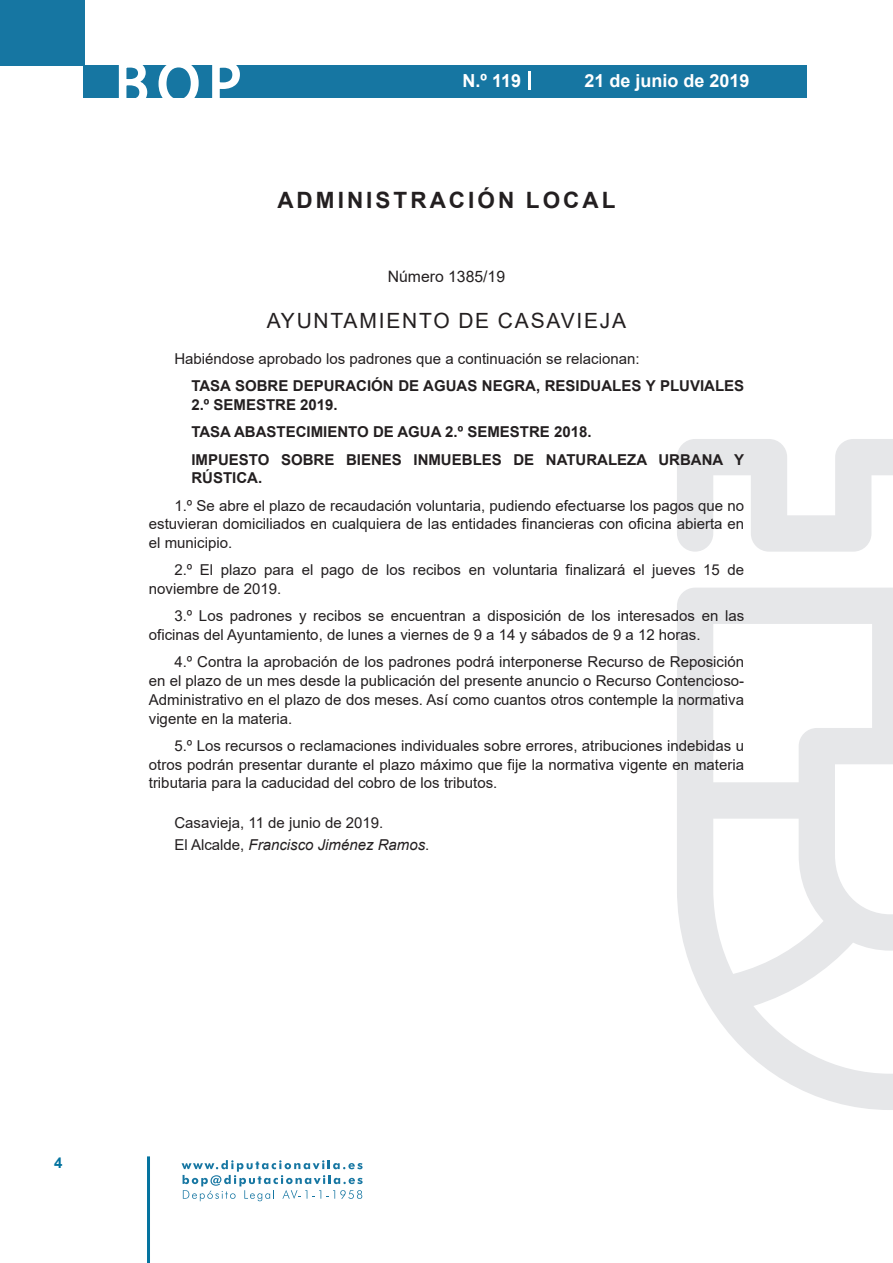
<style>
.page{position:relative;width:893px;height:1263px;background:#fff}
.page>*{position:absolute;margin:0;border:0;box-sizing:border-box;transform-origin:0 0}
.t1{font:500 61.5px "Avant Garde";color:#fff}
.h1__secion{font:700 22.5px "Arial";letter-spacing:.135em;color:#231f20}
.h2__organismo{font:21px "Arial";letter-spacing:.085em;color:#231f20}
.t2{font:700 18px "Arial";color:#fff}
.numero{font:15.75px "Arial";color:#231f20}
.texto_normal{font:15px/18.8px "Arial";color:#231f20;text-align:justify}
.texto_centrado{font:700 15px/18.8px "Arial";color:#231f20}
.firma{font:italic 15px "Arial";color:#231f20}
.fecha{font:15px "Arial";color:#231f20}
.t3{font:700 15px "Arial";color:#04739f}
.s1{font-style:normal}
</style>
<div class="page">
<div style="left:0;top:0;width:85px;height:65px;background:#1676a2"></div>
<div style="left:84px;top:65px;width:723px;height:33px;background:#1676a2"></div>
<svg style="left:118px;top:65px;width:30px;height:33px"></svg>
<svg style="left:158px;top:65px;width:41px;height:33px"></svg>
<svg style="left:212px;top:65px;width:28px;height:33px"></svg>
<svg style="left:182px;top:1160px;width:181px;height:41px"></svg>
<hr style="left:147px;top:1156px;width:3px;height:107px;background:#04739f">
<svg style="left:529px;top:71px;width:2px;height:19px"></svg>
<svg style="left:677px;top:439px;width:216px;height:671px"></svg>
<h1 class="t1" style="left:115px;top:46px;width:128px">BOP</h1>
<p class="t2" style="left:463px;top:68px;width:60px">N.º 119</p>
<p class="t2" style="left:584px;top:68px;width:167px">21 de junio de 2019</p>
<p class="h1__secion" style="left:277px;top:184px;width:340px">ADMINISTRACIÓN LOCAL</p>
<p class="numero" style="left:388px;top:266px;width:119px">Número 1385/19</p>
<p class="h2__organismo" style="left:267px;top:307px;width:361px">AYUNTAMIENTO DE CASAVIEJA</p>
<p class="texto_normal" style="left:174px;top:349px;width:467px">Habiéndose aprobado los padrones que a continuación se relacionan:</p>
<p class="texto_centrado" style="left:191px;top:377px;width:554px">TASA SOBRE DEPURACIÓN DE AGUAS NEGRA, RESIDUALES Y PLUVIALES<br>2.º SEMESTRE 2019.</p>
<p class="texto_centrado" style="left:191px;top:423px;width:402px">TASA ABASTECIMIENTO DE AGUA 2.º SEMESTRE 2018.</p>
<p class="texto_centrado" style="left:191px;top:450px;width:554px">IMPUESTO SOBRE BIENES INMUEBLES DE NATURALEZA URBANA Y<br>RÚSTICA.</p>
<p class="texto_normal" style="left:149px;top:496px;width:597px;text-indent:26px">1.º Se abre el plazo de recaudación voluntaria, pudiendo efectuarse los pagos que no estuvieran domiciliados en cualquiera de las entidades financieras con oficina abierta en el municipio.</p>
<p class="texto_normal" style="left:149px;top:561px;width:597px;text-indent:26px">2.º El plazo para el pago de los recibos en voluntaria finalizará el jueves 15 de noviembre de 2019.</p>
<p class="texto_normal" style="left:149px;top:607px;width:597px;text-indent:26px">3.º Los padrones y recibos se encuentran a disposición de los interesados en las oficinas del Ayuntamiento, de lunes a viernes de 9 a 14 y sábados de 9 a 12 horas.</p>
<p class="texto_normal" style="left:149px;top:653px;width:597px;text-indent:26px">4.º Contra la aprobación de los padrones podrá interponerse Recurso de Reposición en el plazo de un mes desde la publicación del presente anuncio o Recurso Contencioso-Administrativo en el plazo de dos meses. Así como cuantos otros contemple la normativa vigente en la materia.</p>
<p class="texto_normal" style="left:149px;top:736px;width:597px;text-indent:26px">5.º Los recursos o reclamaciones individuales sobre errores, atribuciones indebidas u otros podrán presentar durante el plazo máximo que fije la normativa vigente en materia tributaria para la caducidad del cobro de los tributos.</p>
<p class="fecha" style="left:174px;top:812px;width:211px">Casavieja, 11 de junio de 2019.</p>
<p class="firma" style="left:174px;top:835px;width:257px"><span class="s1">El Alcalde,</span> Francisco Jiménez Ramos<span class="s1">.</span></p>
<p class="t3" style="left:54px;top:1152px;width:10px">4</p>
</div>
